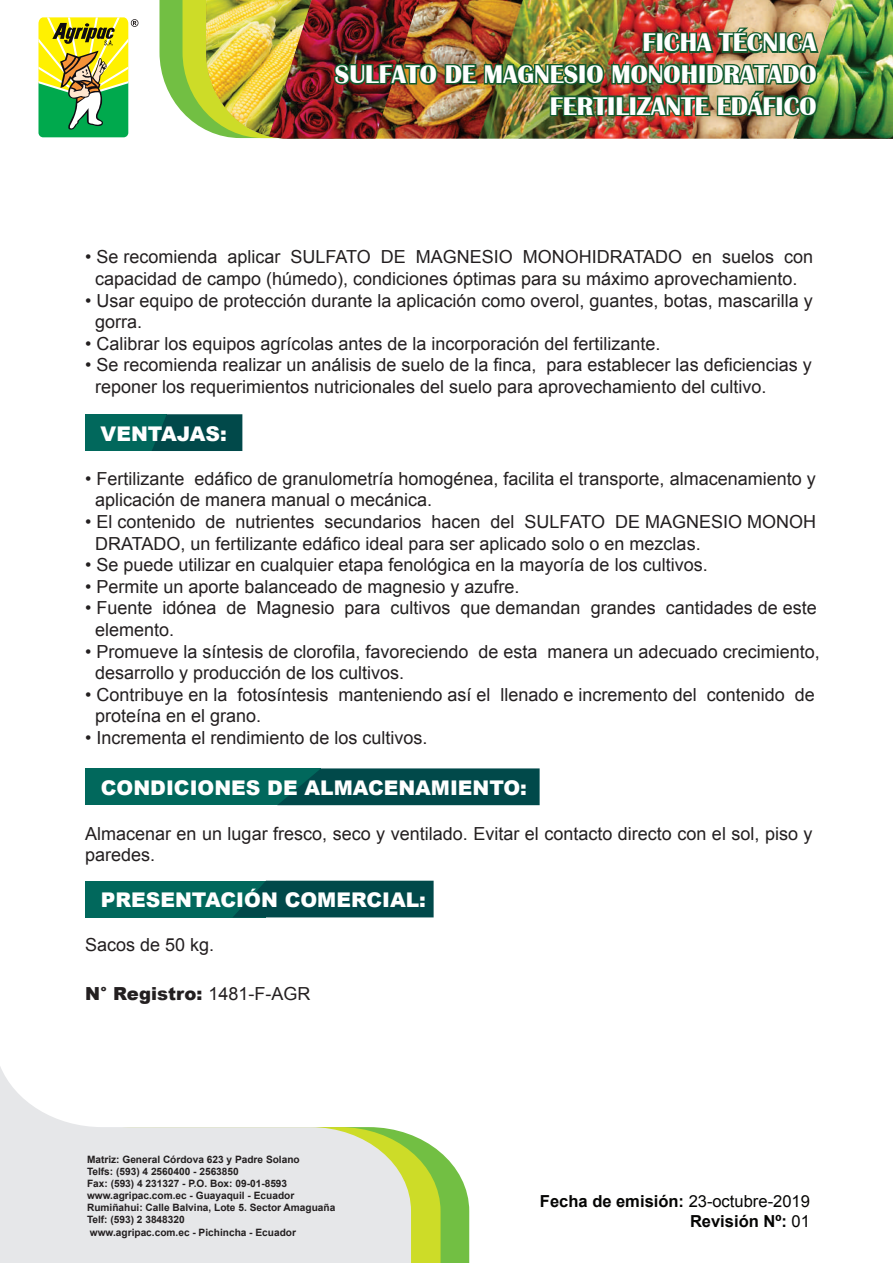
<style>
.page{position:relative;width:893px;height:1263px;background:#fff}
.page>*{position:absolute;margin:0;border:0;box-sizing:border-box;transform-origin:0 0}
.t1{font:700 26.25px/31.7px "Britannic";color:#fff;text-align:right}
.t2{font:900 20.25px "Arial";color:#fff}
.t3{font:18px/21.6px "Arial";color:#231f20}
.t4{font:900 18px "Arial";color:#231f20}
.t5{font:700 16.5px/19.8px "Arial";color:#050504;text-align:right}
.t6{font:700 10.2px/12.1px "Arial";color:#231f20}
.s1{font-weight:400}
</style>
<div class="page">
<svg style="left:159px;top:0;width:24px;height:113px;fill:#72bf43"></svg>
<svg style="left:183px;top:0;width:23px;height:130px;background:#bcd73a"></svg>
<img style="left:223px;top:0;width:570px;height:139px">
<img style="left:206px;top:0;width:63px;height:136px">
<img style="left:793px;top:0;width:100px;height:139px">
<img style="left:269px;top:0;width:149px;height:139px">
<div style="left:85px;top:414px;width:82px;height:37px;background:#01685c"></div>
<svg style="left:152px;top:414px;width:90px;height:37px;background:#024c4c"></svg>
<svg style="left:38px;top:17px;width:100px;height:120px"></svg>
<svg style="left:441px;top:1153px;width:28px;height:110px;fill:#72bf43"></svg>
<svg style="left:411px;top:1135px;width:30px;height:128px;background:#bbd73b"></svg>
<svg style="left:0;top:1067px;width:411px;height:196px;fill:#e6e7e9"></svg>
<img style="left:332px;top:25px;width:489px;height:94px">
<div style="left:86px;top:768px;width:235px;height:37px;background:#01685c"></div>
<svg style="left:278px;top:768px;width:262px;height:37px;background:#034d4d"></svg>
<div style="left:86px;top:881px;width:180px;height:36px;background:#01685c"></div>
<svg style="left:233px;top:881px;width:201px;height:36px;background:#014b4b"></svg>
<h1 class="t1" style="left:335px;top:27px;width:483px">FICHA TÉCNICA<br>SULFATO DE MAGNESIO MONOHIDRATADO<br>FERTILIZANTE EDÁFICO</h1>
<p class="t3" style="left:85px;top:246px;width:730px;text-align:center">• Se recomienda aplicar SULFATO DE MAGNESIO MONOHIDRATADO en suelos con capacidad de campo (húmedo), condiciones óptimas para su máximo aprovechamiento.</p>
<p class="t3" style="left:95px;top:289px;width:719px;text-indent:-10px">• Usar equipo de protección durante la aplicación como overol, guantes, botas, mascarilla y gorra.</p>
<p class="t3" style="left:85px;top:333px;width:577px">• Calibrar los equipos agrícolas antes de la incorporación del fertilizante.</p>
<p class="t3" style="left:95px;top:354px;width:718px;text-indent:-10px">• Se recomienda realizar un análisis de suelo de la finca, para establecer las deficiencias y reponer los requerimientos nutricionales del suelo para aprovechamiento del cultivo.</p>
<p class="t2" style="left:101px;top:419px;width:128px">VENTAJAS:</p>
<p class="t3" style="left:95px;top:468px;width:722px;text-indent:-10px">• Fertilizante edáfico de granulometría homogénea, facilita el transporte, almacenamiento y aplicación de manera manual o mecánica.</p>
<p class="t3" style="left:95px;top:511px;width:722px;text-indent:-10px">• El contenido de nutrientes secundarios hacen del SULFATO DE MAGNESIO MONOH<br>DRATADO, un fertilizante edáfico ideal para ser aplicado solo o en mezclas.</p>
<p class="t3" style="left:85px;top:554px;width:624px">• Se puede utilizar en cualquier etapa fenológica en la mayoría de los cultivos.</p>
<p class="t3" style="left:85px;top:576px;width:436px">• Permite un aporte balanceado de magnesio y azufre.</p>
<p class="t3" style="left:95px;top:597px;width:723px;text-indent:-10px">• Fuente idónea de Magnesio para cultivos que demandan grandes cantidades de este elemento.</p>
<p class="t3" style="left:95px;top:640px;width:726px;text-indent:-10px">• Promueve la síntesis de clorofila, favoreciendo de esta manera un adecuado crecimiento, desarrollo y producción de los cultivos.</p>
<p class="t3" style="left:95px;top:684px;width:721px;text-indent:-10px">• Contribuye en la fotosíntesis manteniendo así el llenado e incremento del contenido de proteína en el grano.</p>
<p class="t3" style="left:85px;top:727px;width:344px">• Incrementa el rendimiento de los cultivos.</p>
<p class="t2" style="left:101px;top:773px;width:428px">CONDICIONES DE ALMACENAMIENTO:</p>
<p class="t3" style="left:85px;top:822px;width:729px">Almacenar en un lugar fresco, seco y ventilado. Evitar el contacto directo con el sol, piso y paredes.</p>
<p class="t2" style="left:101px;top:885px;width:327px">PRESENTACIÓN COMERCIAL:</p>
<p class="t3" style="left:85px;top:934px;width:131px">Sacos de 50 kg.</p>
<p class="t4" style="left:85px;top:980px;width:227px">N° Registro: <span class="s1">1481-F-AGR</span></p>
<p class="t6" style="left:87px;top:1153px;width:250px">Matriz: General Córdova 623 y Padre Solano<br>Telfs: (593) 4 2560400 - 2563850<br>Fax: (593) 4 231327 - P.O. Box: 09-01-8593 www.agripac.com.ec - Guayaquil - Ecuador Rumiñahui: Calle Balvina, Lote 5. Sector Amaguaña Telf: (593) 2 3848320<br>www.agripac.com.ec - Pichincha - Ecuador</p>
<p class="t5" style="left:540px;top:1192px;width:272px">Fecha de emisión: <span class="s1">23-octubre-2019<br></span>Revisión Nº: <span class="s1">01</span></p>
</div>
